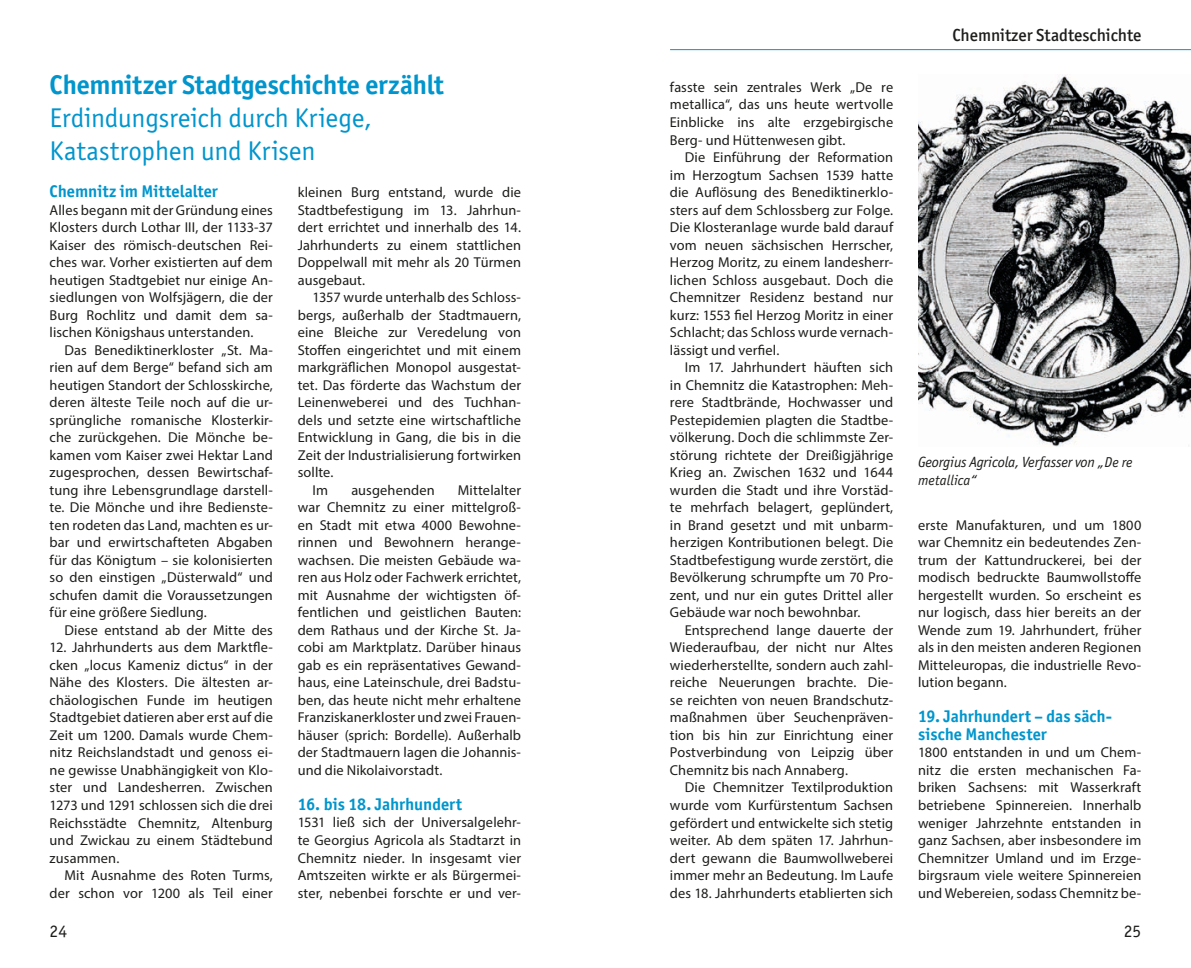
<style>
.page{position:relative;width:1191px;height:968px;background:#fff}
.page>*{position:absolute;margin:0;border:0;box-sizing:border-box;transform-origin:0 0}
.t1{font:27.12px/32.6px "Officina Sans ITC Pro";letter-spacing:-.005em;color:#0095cd}
.t2{font:700 27.12px "Officina Sans ITC Pro";letter-spacing:-.01em;color:#0095cd}
.t3{font:500 17.5px "Officina Sans ITC Pro";color:#1d1d1b}
.t4{font:17.5px "Officina Sans ITC Pro";color:#1d1d1b}
.t5{font:700 16.97px/17.5px "Officina Sans ITC Pro";color:#0095cd}
.t6{font:italic 14.88px "Officina Sans ITC Pro";letter-spacing:-.01em;color:#1d1d1b}
.t7{font:14.35px/17.5px "Myriad Pro";letter-spacing:.01em;color:#1d1d1b;text-align:justify}
.t8{font:italic 14.35px "Officina Sans ITC Pro";letter-spacing:.01em;color:#1d1d1b}
.s1{font-size:14.35px}
</style>
<div class="page">
<hr style="left:670px;top:49px;width:521px;height:1px;background:#0095cd">
<img style="left:918px;top:74px;width:273px;height:372px">
<h1 class="t2" style="left:50px;top:68px;width:396px">Chemnitzer Stadtgeschichte erzählt</h1>
<h1 class="t1" style="left:50px;top:101px;width:324px">Erdindungsreich durch Kriege,<br>Katastrophen und Krisen</h1>
<p class="t5" style="left:50px;top:182px;width:170px">Chemnitz im Mittelalter</p>
<p class="t7" style="left:50px;top:201px;width:225px">Alles begann mit der Gründung eines Klosters durch Lothar III, der 1133-37<br>Kaiser des römisch-deutschen Rei&shy;ches war. Vorher existierten auf dem heutigen Stadtgebiet nur einige An&shy;siedlungen von Wolfsjägern, die der Burg Rochlitz und damit dem sa&shy;lischen Königshaus unterstanden.</p>
<p class="t7" style="left:50px;top:341px;width:225px;text-indent:15px">Das Benediktinerkloster „St. Ma&shy;rien auf dem Berge“ befand sich am heutigen Standort der Schlosskirche, deren älteste Teile noch auf die ur&shy;sprüngliche romanische Klosterkir&shy;che zurückgehen. Die Mönche be&shy;kamen vom Kaiser zwei Hektar Land zugesprochen, dessen Bewirtschaf&shy;tung ihre Lebensgrundlage darstell&shy;te. Die Mönche und ihre Bedienste&shy;ten rodeten das Land, machten es ur&shy;bar und erwirtschafteten Abgaben für das Königtum – sie kolonisierten so den einstigen „Düsterwald“ und schufen damit die Voraussetzungen für eine größere Siedlung.</p>
<p class="t7" style="left:64px;top:621px;width:210px">Diese entstand ab der Mitte des</p>
<p class="t7" style="left:50px;top:638px;width:225px">12. Jahrhunderts aus dem Marktfle&shy;cken „locus Kameniz dictus“ in der Nähe des Klosters. Die ältesten ar&shy;chäologischen Funde im heutigen Stadtgebiet datieren aber erst auf die Zeit um 1200. Damals wurde Chem&shy;nitz Reichslandstadt und genoss ei&shy;ne gewisse Unabhängigkeit von Klo&shy;ster und Landesherren. Zwischen 1273 und 1291 schlossen sich die drei Reichsstädte Chemnitz, Altenburg und Zwickau zu einem Städtebund zusammen.</p>
<p class="t7" style="left:50px;top:866px;width:225px;text-align:right">Mit Ausnahme des Roten Turms, der schon vor 1200 als Teil einer</p>
<p class="t7" style="left:298px;top:183px;width:225px">kleinen Burg entstand, wurde die Stadtbefestigung im 13. Jahrhun&shy;dert errichtet und innerhalb des 14.<br>Jahrhunderts zu einem stattlichen Doppelwall mit mehr als 20 Türmen ausgebaut.</p>
<p class="t7" style="left:313px;top:288px;width:210px">1357 wurde unterhalb des Schloss-</p>
<p class="t7" style="left:298px;top:306px;width:225px">bergs, außerhalb der Stadtmauern,</p>
<p class="t7" style="left:298px;top:323px;width:225px">eine Bleiche zur Veredelung von</p>
<p class="t7" style="left:298px;top:341px;width:225px">Stoffen eingerichtet und mit einem</p>
<p class="t7" style="left:298px;top:358px;width:225px">markgräflichen Monopol ausgestat-</p>
<p class="t7" style="left:298px;top:376px;width:225px">tet. Das förderte das Wachstum der</p>
<p class="t7" style="left:298px;top:393px;width:225px">Leinenweberei und des Tuchhan-</p>
<p class="t7" style="left:298px;top:411px;width:225px">dels und setzte eine wirtschaftliche</p>
<p class="t7" style="left:298px;top:428px;width:225px">Entwicklung in Gang, die bis in die</p>
<p class="t7" style="left:298px;top:446px;width:225px">Zeit der Industrialisierung fortwirken</p>
<p class="t7" style="left:298px;top:463px;width:37px">sollte.</p>
<p class="t7" style="left:313px;top:481px;width:17px">Im</p>
<p class="t7" style="left:351px;top:481px;width:85px">ausgehenden</p>
<p class="t7" style="left:298px;top:481px;width:225px;text-indent:160px">Mittelalter war Chemnitz zu einer mittelgroß&shy;en Stadt mit etwa 4000 Bewohne&shy;rinnen und Bewohnern herange&shy;wachsen. Die meisten Gebäude wa&shy;ren aus Holz oder Fachwerk errichtet, mit Ausnahme der wichtigsten öf&shy;fentlichen und geistlichen Bauten: dem Rathaus und der Kirche St. Ja&shy;cobi am Marktplatz. Darüber hinaus gab es ein repräsentatives Gewand&shy;haus, eine Lateinschule, drei Badstu&shy;ben, das heute nicht mehr erhaltene Franziskanerkloster und zwei Frauen&shy;häuser (sprich: Bordelle). Außerhalb der Stadtmauern lagen die Johannis&shy;und die Nikolaivorstadt.</p>
<p class="t5" style="left:298px;top:795px;width:166px">16. bis 18. Jahrhundert</p>
<p class="t7" style="left:298px;top:813px;width:225px">1531 ließ sich der Universalgelehr&shy;te Georgius Agricola als Stadtarzt in Chemnitz nieder. In insgesamt vier Amtszeiten wirkte er als Bürgermei&shy;ster, nebenbei forschte er und ver-</p>
<p class="t7" style="left:670px;top:78px;width:225px">fasste sein zentrales Werk „De re metallica“, das uns heute wertvolle Einblicke ins alte erzgebirgische Berg- und Hüttenwesen gibt.</p>
<p class="t7" style="left:670px;top:148px;width:225px;text-indent:15px">Die Einführung der Reformation im Herzogtum Sachsen 1539 hatte die Auflösung des Benediktinerklo&shy;sters auf dem Schlossberg zur Folge.<br>Die Klosteranlage wurde bald darauf vom neuen sächsischen Herrscher, Herzog Moritz, zu einem landesherr&shy;lichen Schloss ausgebaut. Doch die Chemnitzer Residenz bestand nur kurz: 1553 fiel Herzog Moritz in einer Schlacht; das Schloss wurde vernach&shy;lässigt und verfiel.</p>
<p class="t7" style="left:670px;top:358px;width:225px;text-indent:15px">Im 17. Jahrhundert häuften sich in Chemnitz die Katastrophen: Meh&shy;rere Stadtbrände, Hochwasser und Pestepidemien plagten die Stadtbe&shy;völkerung. Doch die schlimmste Zer&shy;störung richtete der Dreißigjährige Krieg an. Zwischen 1632 und 1644 wurden die Stadt und ihre Vorstäd&shy;te mehrfach belagert, geplündert, in Brand gesetzt und mit unbarm&shy;herzigen Kontributionen belegt. Die Stadtbefestigung wurde zerstört, die Bevölkerung schrumpfte um 70 Pro&shy;zent, und nur ein gutes Drittel aller Gebäude war noch bewohnbar.</p>
<p class="t7" style="left:670px;top:621px;width:225px;text-indent:15px">Entsprechend lange dauerte der Wiederaufbau, der nicht nur Altes wiederherstellte, sondern auch zahl&shy;reiche Neuerungen brachte. Die&shy;se reichten von neuen Brandschutz&shy;maßnahmen über Seuchenpräven&shy;tion bis hin zur Einrichtung einer Postverbindung von Leipzig über Chemnitz bis nach Annaberg.</p>
<p class="t7" style="left:670px;top:778px;width:225px;text-indent:15px">Die Chemnitzer Textilproduktion wurde vom Kurfürstentum Sachsen gefördert und entwickelte sich stetig weiter. Ab dem späten 17. Jahrhun&shy;dert gewann die Baumwollweberei immer mehr an Bedeutung. Im Laufe des 18. Jahrhunderts etablierten sich</p>
<p class="t3" style="left:952px;top:25px;width:190px">Chemnitzer Stadteschichte</p>
<p class="t6" style="left:918px;top:454px;width:216px">Georgius Agricola, Verfasser von <span class="s1">„De re</span></p>
<p class="t8" style="left:918px;top:472px;width:60px">metallica“</p>
<p class="t7" style="left:918px;top:516px;width:225px">erste Manufakturen, und um 1800 war Chemnitz ein bedeutendes Zen&shy;trum der Kattundruckerei, bei der modisch bedruckte Baumwollstoffe hergestellt wurden. So erscheint es nur logisch, dass hier bereits an der Wende zum 19. Jahrhundert, früher als in den meisten anderen Regionen Mitteleuropas, die industrielle Revo&shy;lution begann.</p>
<p class="t5" style="left:918px;top:707px;width:196px">19. Jahrhundert – das säch&shy;sische Manchester</p>
<p class="t7" style="left:918px;top:743px;width:225px">1800 entstanden in und um Chem&shy;nitz die ersten mechanischen Fa&shy;briken Sachsens: mit Wasserkraft betriebene Spinnereien. Innerhalb weniger Jahrzehnte entstanden in ganz Sachsen, aber insbesondere im Chemnitzer Umland und im Erzge&shy;birgsraum viele weitere Spinnereien und Webereien, sodass Chemnitz be-</p>
<p class="t4" style="left:50px;top:920px;width:19px">24</p>
<p class="t4" style="left:1123px;top:920px;width:19px">25</p>
</div>
